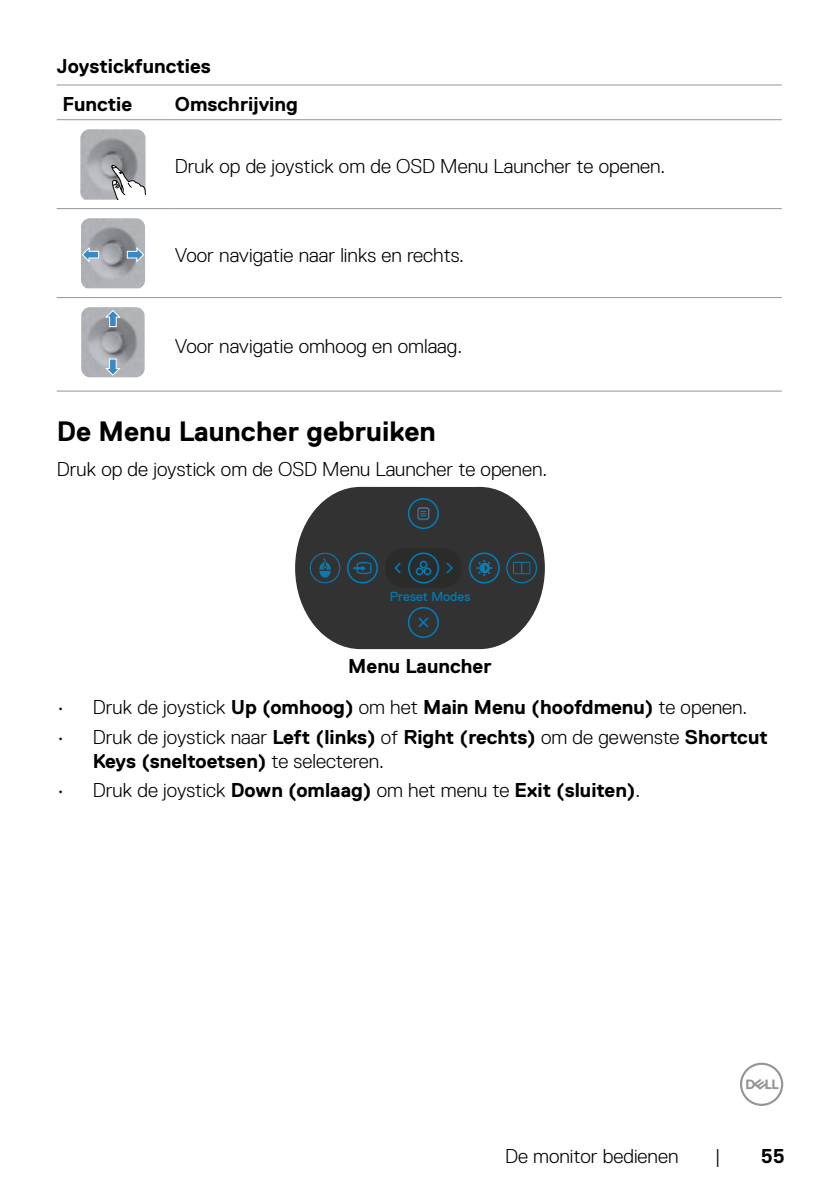
<style>
.page{position:relative;width:840px;height:1191px;background:#fff}
.page>*{position:absolute;margin:0;border:0;box-sizing:border-box;transform-origin:0 0}
.t1{font:700 28px "Dell Replica";color:#000}
.t2{font:300 20px "Dell Replica";color:#000}
.t3{font:700 20px/38.2px "Dell Replica";color:#000}
.t4{font:13.2px "Dell Replica";color:#007db8}
.s1{font-weight:700}
.s2{font-weight:300}
</style>
<div class="page">
<svg style="left:740px;top:1062px;width:42px;height:44px"></svg>
<hr style="left:57px;top:85px;width:112px;height:1px;background:#939598">
<hr style="left:169px;top:85px;width:612px;height:1px;background:#939598">
<hr style="left:57px;top:119px;width:112px;height:1px;background:#939598">
<hr style="left:169px;top:119px;width:612px;height:1px;background:#939598">
<hr style="left:57px;top:208px;width:112px;height:1px;background:#939598">
<hr style="left:169px;top:208px;width:612px;height:1px;background:#939598">
<hr style="left:57px;top:297px;width:112px;height:1px;background:#939598">
<hr style="left:169px;top:297px;width:612px;height:1px;background:#939598">
<hr style="left:57px;top:391px;width:112px;height:1px;background:#939598">
<hr style="left:169px;top:391px;width:612px;height:1px;background:#939598">
<img style="left:80px;top:129px;width:65px;height:71px">
<svg style="left:110px;top:163px;width:35px;height:37px"></svg>
<img style="left:81px;top:218px;width:64px;height:70px">
<svg style="left:82px;top:247px;width:17px;height:15px"></svg>
<svg style="left:127px;top:247px;width:17px;height:15px"></svg>
<img style="left:81px;top:307px;width:64px;height:70px">
<svg style="left:106px;top:310px;width:15px;height:17px"></svg>
<svg style="left:105px;top:358px;width:15px;height:18px"></svg>
<svg style="left:295px;top:487px;width:249px;height:162px;background:#4a4c4d"></svg>
<svg style="left:476px;top:560px;width:16px;height:16px"></svg>
<div style="left:468px;top:552px;width:31px;height:31px;border:2px solid #007db8;border-radius:50%"></div>
<svg style="left:353px;top:562px;width:18px;height:12px"></svg>
<div style="left:347px;top:552px;width:31px;height:31px;border:2px solid #007db8;border-radius:50%"></div>
<svg style="left:417px;top:507px;width:12px;height:13px"></svg>
<svg style="left:418px;top:508px;width:10px;height:11px"></svg>
<svg style="left:420px;top:511px;width:6px;height:5px"></svg>
<div style="left:407px;top:498px;width:31px;height:31px;border:2px solid #007db8;border-radius:50%"></div>
<div style="left:407px;top:607px;width:31px;height:31px;border:2px solid #007db8;border-radius:50%"></div>
<svg style="left:416px;top:615px;width:14px;height:14px"></svg>
<svg style="left:385px;top:548px;width:76px;height:40px;background:#292f30"></svg>
<div style="left:408px;top:552px;width:31px;height:31px;border:2px solid #007db8;border-radius:50%"></div>
<div style="left:419px;top:561px;width:8px;height:7px;border:2px solid #007db8;border-radius:50%"></div>
<div style="left:415px;top:567px;width:8px;height:8px;border:2px solid #007db8;border-radius:50%"></div>
<div style="left:423px;top:567px;width:8px;height:8px;border:2px solid #007db8;border-radius:50%"></div>
<div style="left:309px;top:552px;width:31px;height:31px;border:1px solid #1176ac;border-radius:50%"></div>
<svg style="left:319px;top:558px;width:13px;height:19px"></svg>
<div style="left:506px;top:552px;width:30px;height:31px;border:1px solid #007db8;border-radius:50%"></div>
<svg style="left:512px;top:562px;width:18px;height:12px"></svg>
<p class="t3" style="left:57px;top:47px;width:155px">Joystickfuncties<br>Functie</p>
<p class="t3" style="left:175px;top:85px;width:124px">Omschrijving</p>
<p class="t2" style="left:175px;top:155px;width:491px">Druk op de joystick om de OSD Menu Launcher te openen.</p>
<p class="t2" style="left:175px;top:243px;width:290px">Voor navigatie naar links en rechts.</p>
<p class="t2" style="left:175px;top:335px;width:289px">Voor navigatie omhoog en omlaag.</p>
<h1 class="t1" style="left:57px;top:416px;width:380px">De Menu Launcher gebruiken</h1>
<p class="t2" style="left:57px;top:458px;width:491px">Druk op de joystick om de OSD Menu Launcher te openen.</p>
<p class="t4" style="left:389px;top:589px;width:82px">Preset Modes</p>
<p class="t3" style="left:348px;top:647px;width:145px">Menu Launcher</p>
<p class="t2" style="left:57px;top:696px;width:691px">• Druk de joystick <span class="s1">Up (omhoog)</span> om het <span class="s1">Main Menu (hoofdmenu)</span> te openen.</p>
<p class="t3" style="left:93px;top:725px;width:676px;line-height:24px;text-indent:-36px"><span class="s2">• Druk de joystick naar</span> Left (links) <span class="s2">of</span> Right (rechts) <span class="s2">om de gewenste</span> Shortcut<br>Keys (sneltoetsen) <span class="s2">te selecteren.</span></p>
<p class="t2" style="left:57px;top:779px;width:584px">• Druk de joystick <span class="s1">Down (omlaag)</span> om het menu te <span class="s1">Exit (sluiten)</span>.</p>
<p class="t2" style="left:505px;top:1144px;width:175px">De monitor bedienen</p>
<p class="t2" style="left:714px;top:1144px;width:7px">|</p>
<p class="t3" style="left:760px;top:1136px;width:25px">55</p>
</div>
